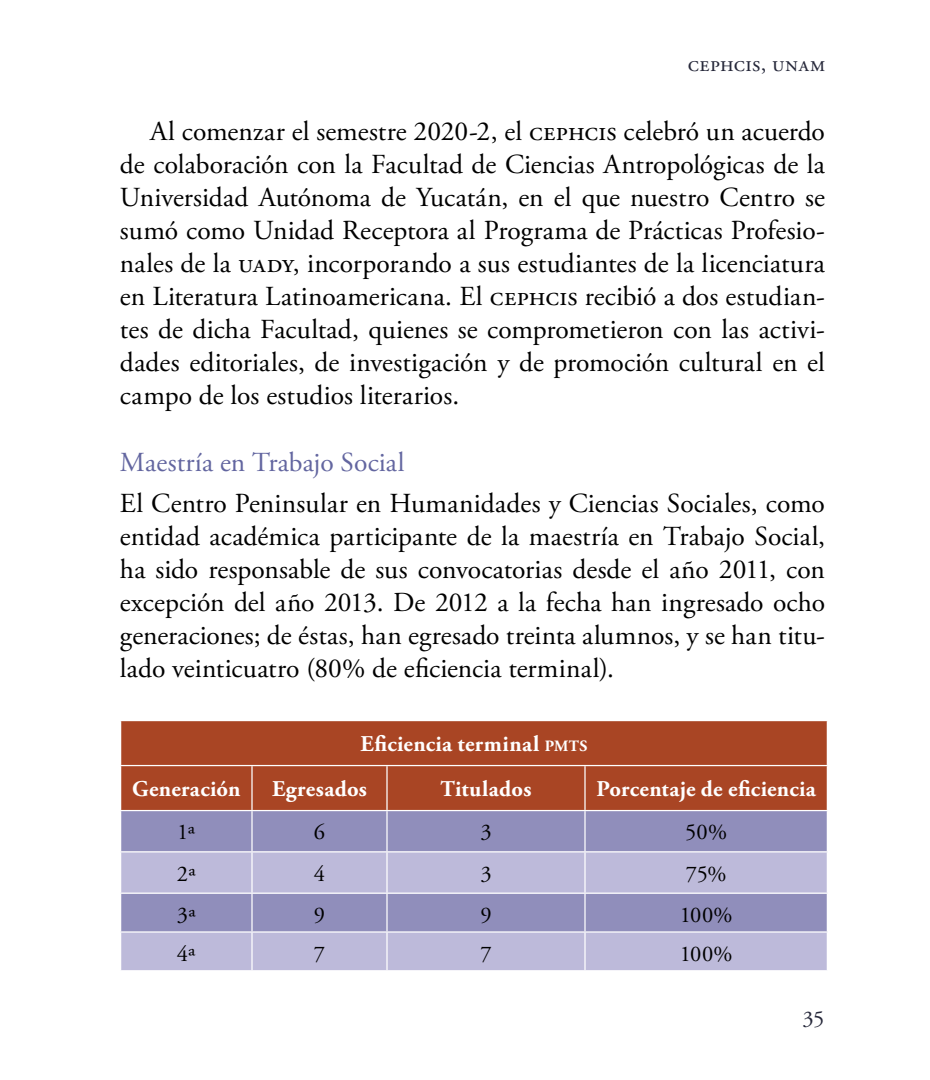
<style>
.page{position:relative;width:930px;height:1080px;background:#fff}
.page>*{position:absolute;margin:0;border:0;box-sizing:border-box;transform-origin:0 0}
.t1{font:27.5px/33px "Adobe Garamond Pro";letter-spacing:-.005em;color:#000;text-align:justify}
.t2{font:27.5px "Adobe Garamond Pro";letter-spacing:.005em;color:#6366a0}
.t3{font:700 22.5px "Adobe Garamond Pro";letter-spacing:.015em;color:#fff}
.t4{font:22.5px "Adobe Garamond Pro";letter-spacing:.005em;color:#000}
.t5{font:22.5px "Adobe Garamond Pro";letter-spacing:.02em;color:#26283a}
.s1{font-size:15.75px}
</style>
<div class="page">
<div style="left:121px;top:721px;width:706px;height:89px;background:#a94524"></div>
<div style="left:121px;top:811px;width:706px;height:40px;background:#908ebb"></div>
<svg style="left:121px;top:852px;width:706px;height:118px;background:#afacd0"></svg>
<hr style="left:120px;top:765px;width:132px;height:1px;background:#fff">
<hr style="left:252px;top:765px;width:135px;height:1px;background:#fff">
<hr style="left:251px;top:766px;width:2px;height:44px;background:#fff">
<hr style="left:387px;top:765px;width:198px;height:1px;background:#fff">
<hr style="left:386px;top:766px;width:2px;height:44px;background:#fff">
<hr style="left:585px;top:765px;width:243px;height:1px;background:#fff">
<hr style="left:584px;top:766px;width:2px;height:44px;background:#fff">
<hr style="left:251px;top:811px;width:2px;height:40px;background:#fff">
<hr style="left:386px;top:811px;width:2px;height:40px;background:#fff">
<hr style="left:584px;top:811px;width:2px;height:40px;background:#fff">
<hr style="left:251px;top:852px;width:2px;height:41px;background:#fff">
<hr style="left:386px;top:852px;width:2px;height:41px;background:#fff">
<hr style="left:584px;top:852px;width:2px;height:41px;background:#fff">
<hr style="left:120px;top:893px;width:132px;height:1px;background:#fff">
<hr style="left:252px;top:893px;width:135px;height:1px;background:#fff">
<hr style="left:251px;top:894px;width:2px;height:37px;background:#fff">
<hr style="left:387px;top:893px;width:198px;height:1px;background:#fff">
<hr style="left:386px;top:894px;width:2px;height:37px;background:#fff">
<hr style="left:585px;top:893px;width:243px;height:1px;background:#fff">
<hr style="left:584px;top:894px;width:2px;height:37px;background:#fff">
<hr style="left:120px;top:931px;width:132px;height:2px;background:#fff">
<hr style="left:252px;top:931px;width:135px;height:2px;background:#fff">
<hr style="left:251px;top:933px;width:2px;height:37px;background:#fff">
<hr style="left:387px;top:931px;width:198px;height:2px;background:#fff">
<hr style="left:386px;top:933px;width:2px;height:37px;background:#fff">
<hr style="left:585px;top:931px;width:243px;height:2px;background:#fff">
<hr style="left:584px;top:933px;width:2px;height:37px;background:#fff">
<p class="t5" style="left:688px;top:50px;width:139px">cephcis, unam</p>
<p class="t1" style="left:120px;top:116px;width:707px;text-indent:30px">Al comenzar el semestre 2020-2, el cephcis celebró un acuerdo de colaboración con la Facultad de Ciencias Antropológicas de la Universidad Autónoma de Yucatán, en el que nuestro Centro se sumó como Unidad Receptora al Programa de Prácticas Profesio&shy;nales de la uady, incorporando a sus estudiantes de la licenciatura en Literatura Latinoamericana. El cephcis recibió a dos estudian&shy;tes de dicha Facultad, quienes se comprometieron con las activi&shy;dades editoriales, de investigación y de promoción cultural en el campo de los estudios literarios.</p>
<p class="t2" style="left:120px;top:446px;width:286px">Maestría en Trabajo Social</p>
<p class="t1" style="left:120px;top:488px;width:707px">El Centro Peninsular en Humanidades y Ciencias Sociales, como entidad académica participante de la maestría en Trabajo Social, ha sido responsable de sus convocatorias desde el año 2011, con excepción del año 2013. De 2012 a la fecha han ingresado ocho generaciones; de éstas, han egresado treinta alumnos, y se han titu&shy;lado veinticuatro (80% de eficiencia terminal).</p>
<p class="t3" style="left:361px;top:731px;width:228px">Eficiencia terminal <span class="s1">pmts</span></p>
<p class="t3" style="left:132px;top:776px;width:110px">Generación</p>
<p class="t3" style="left:272px;top:776px;width:96px">Egresados</p>
<p class="t3" style="left:441px;top:776px;width:92px">Titulados</p>
<p class="t3" style="left:597px;top:776px;width:221px">Porcentaje de eficiencia</p>
<p class="t4" style="left:177px;top:819px;width:19px">1ª</p>
<p class="t4" style="left:314px;top:819px;width:13px">6</p>
<p class="t4" style="left:480px;top:819px;width:13px">3</p>
<p class="t4" style="left:685px;top:819px;width:43px">50%</p>
<p class="t4" style="left:177px;top:860px;width:20px">2ª</p>
<p class="t4" style="left:314px;top:860px;width:13px">4</p>
<p class="t4" style="left:480px;top:860px;width:13px">3</p>
<p class="t4" style="left:686px;top:860px;width:42px">75%</p>
<p class="t4" style="left:177px;top:901px;width:21px">3ª</p>
<p class="t4" style="left:314px;top:901px;width:13px">9</p>
<p class="t4" style="left:480px;top:901px;width:13px">9</p>
<p class="t4" style="left:680px;top:901px;width:54px">100%</p>
<p class="t4" style="left:177px;top:940px;width:20px">4ª</p>
<p class="t4" style="left:314px;top:940px;width:13px">7</p>
<p class="t4" style="left:480px;top:940px;width:13px">7</p>
<p class="t4" style="left:680px;top:940px;width:54px">100%</p>
<p class="t5" style="left:803px;top:1005px;width:23px">35</p>
</div>
